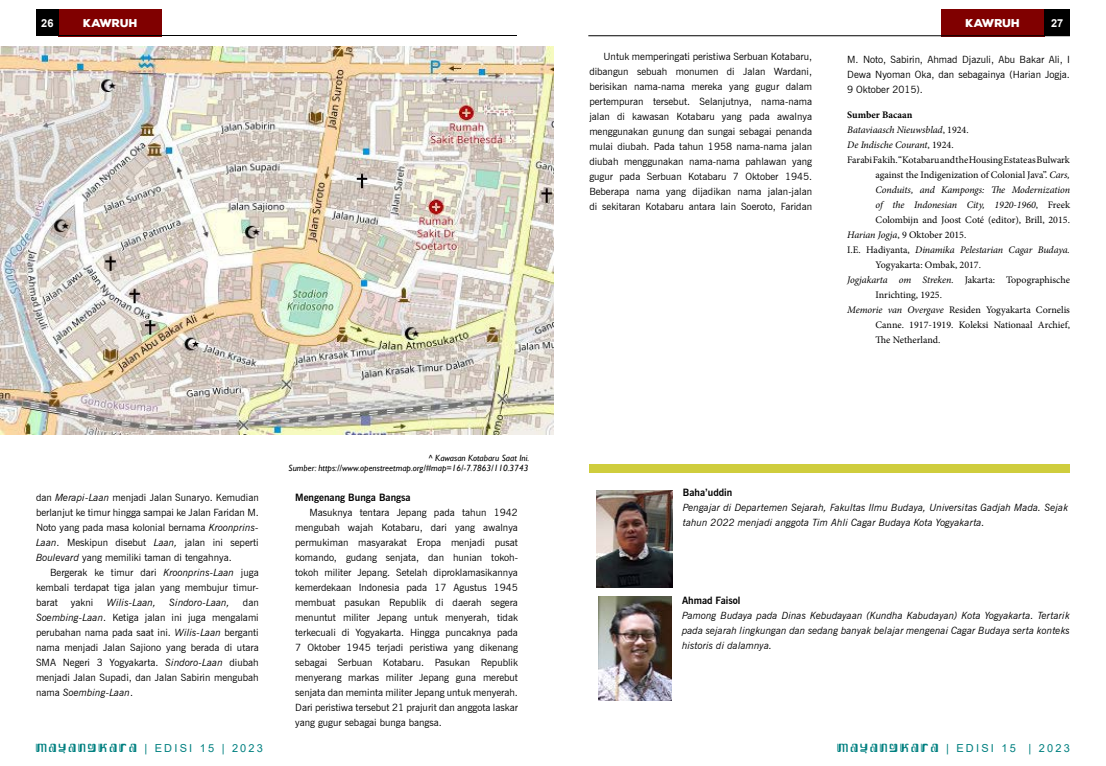
<style>
.page{position:relative;width:1106px;height:766px;background:#fff}
.page>*{position:absolute;margin:0;border:0;box-sizing:border-box;transform-origin:0 0}
.t1{font:11px "Arial";letter-spacing:.2em;color:#008080}
.t2{font:900 11px "Nexa Rust Sans";color:#fff}
.t3{font:700 11px "Arial";color:#fff}
.t4{font:10px/15px "News Gothic BT";color:#000;text-align:justify}
.t5{font:10px "Minion Pro";color:#000}
.t6{font:italic 10px/15px "News Gothic BT";color:#000}
.t7{font:italic 10px "Minion Pro";letter-spacing:-.005em;color:#000}
.t8{font:700 10px "News Gothic BT";color:#000}
.t9{font:700 10px "Minion Pro";color:#000}
.t10{font:italic 9px/10px "Gill Sans";color:#000;text-align:right}
.s1{font-style:italic}
.s2{font-style:normal}
.s3{font-family:"Kemasyuran Jawa"}
</style>
<div class="page">
<img style="left:0;top:47px;width:553px;height:387px">
<img style="left:597px;top:490px;width:75px;height:97px">
<img style="left:598px;top:596px;width:73px;height:104px">
<div style="left:589px;top:463px;width:481px;height:9px;background:#cfcd3d"></div>
<div style="left:59px;top:9px;width:103px;height:27px;background:#800000"></div>
<div style="left:941px;top:9px;width:103px;height:27px;background:#800000"></div>
<div style="left:36px;top:9px;width:23px;height:27px;background:#000"></div>
<hr style="left:36px;top:35px;width:481px;height:1px;background:#000">
<div style="left:1044px;top:9px;width:26px;height:27px;background:#000"></div>
<hr style="left:588px;top:35px;width:482px;height:1px;background:#000">
<p class="t3" style="left:41px;top:16px;width:14px">26</p>
<p class="t2" style="left:83px;top:15px;width:56px">KAWRUH</p>
<p class="t2" style="left:965px;top:16px;width:56px">KAWRUH</p>
<p class="t3" style="left:1051px;top:16px;width:14px">27</p>
<p class="t4" style="left:36px;top:490px;width:224px">dan <span class="s1">Merapi-Laan</span> menjadi Jalan Sunaryo. Kemudian berlanjut ke timur hingga sampai ke Jalan Faridan M.<br>Noto yang pada masa kolonial bernama <span class="s1">Kroonprins-Laan</span>. Meskipun disebut <span class="s1">Laan,</span> jalan ini seperti <span class="s1">Boulevard</span> yang memiliki taman di tengahnya.</p>
<p class="t4" style="left:36px;top:565px;width:224px;text-indent:14px">Bergerak ke timur dari <span class="s1">Kroonprins-Laan</span> juga kembali terdapat tiga jalan yang membujur timur&shy;barat</p>
<p class="t4" style="left:71px;top:595px;width:24px">yakni</p>
<p class="t6" style="left:107px;top:595px;width:51px">Wilis-Laan,</p>
<p class="t6" style="left:169px;top:595px;width:62px">Sindoro-Laan,</p>
<p class="t4" style="left:36px;top:595px;width:224px;text-indent:207px">dan <span class="s1">Soembing-Laan</span>. Ketiga jalan ini juga mengalami perubahan nama pada saat ini. <span class="s1">Wilis-Laan</span> berganti nama menjadi Jalan Sajiono yang berada di utara SMA Negeri 3 Yogyakarta. <span class="s1">Sindoro-Laan</span> diubah menjadi Jalan Supadi, dan Jalan Sabirin mengubah nama <span class="s1">Soembing-Laan</span>.</p>
<p class="t10" style="left:289px;top:453px;width:242px">^ Kawasan Kotabaru Saat Ini.<br>Sumber: https://www.openstreetmap.org/#map=16/-7.7863/110.3743</p>
<p class="t8" style="left:295px;top:491px;width:117px">Mengenang Bunga Bangsa</p>
<p class="t4" style="left:295px;top:505px;width:224px;text-indent:14px">Masuknya tentara Jepang pada tahun 1942 mengubah wajah Kotabaru, dari yang awalnya permukiman masyarakat Eropa menjadi pusat komando, gudang senjata, dan hunian tokoh&shy;tokoh militer Jepang. Setelah diproklamasikannya kemerdekaan Indonesia pada 17 Agustus 1945 membuat pasukan Republik di daerah segera menuntut militer Jepang untuk menyerah, tidak terkecuali di Yogyakarta. Hingga puncaknya pada 7 Oktober 1945 terjadi peristiwa yang dikenang sebagai Serbuan Kotabaru. Pasukan Republik menyerang markas militer Jepang guna merebut senjata dan meminta militer Jepang untuk menyerah.<br>Dari peristiwa tersebut 21 prajurit dan anggota laskar yang gugur sebagai bunga bangsa.</p>
<p class="t4" style="left:589px;top:49px;width:224px;text-indent:14px">Untuk memperingati peristiwa Serbuan Kotabaru, dibangun sebuah monumen di Jalan Wardani, berisikan nama-nama mereka yang gugur dalam pertempuran tersebut. Selanjutnya, nama-nama jalan di kawasan Kotabaru yang pada awalnya menggunakan gunung dan sungai sebagai penanda mulai diubah. Pada tahun 1958 nama-nama jalan diubah menggunakan nama-nama pahlawan yang gugur pada Serbuan Kotabaru 7 Oktober 1945.<br>Beberapa nama yang dijadikan nama jalan-jalan di sekitaran Kotabaru antara lain Soeroto, Faridan</p>
<p class="t4" style="left:847px;top:52px;width:224px">M. Noto, Sabirin, Ahmad Djazuli, Abu Bakar Ali, I Dewa Nyoman Oka, dan sebagainya (Harian Jogja.<br>9 Oktober 2015).</p>
<p class="t9" style="left:847px;top:108px;width:67px">Sumber Bacaan</p>
<p class="t7" style="left:847px;top:123px;width:123px">Bataviaasch Nieuwsblad<span class="s2">, 1924.</span></p>
<p class="t7" style="left:847px;top:138px;width:108px">De Indische Courant<span class="s2">, 1924.</span></p>
<p class="t5" style="left:847px;top:153px;width:224px">Farabi Fakih. “Kotabaru and the Housing Estate as Bulwark</p>
<p class="t5" style="left:875px;top:168px;width:196px">against the Indigenization of Colonial Java”. <span class="s1">Cars,</span></p>
<p class="t7" style="left:875px;top:183px;width:196px">Conduits, and Kampongs: The Modernization</p>
<p class="t7" style="left:875px;top:198px;width:196px">of the Indonesian City, 1920-1960<span class="s2">, Freek</span></p>
<p class="t5" style="left:875px;top:213px;width:196px">Colombijn and Joost Coté (editor), Brill, 2015.</p>
<p class="t5" style="left:847px;top:228px;width:121px"><span class="s1">Harian Jogja</span>, 9 Oktober 2015.</p>
<p class="t7" style="left:847px;top:243px;width:224px"><span class="s2">I.E. Hadiyanta,</span> Dinamika Pelestarian Cagar Budaya.</p>
<p class="t5" style="left:875px;top:258px;width:107px">Yogyakarta: Ombak, 2017.</p>
<p class="t5" style="left:847px;top:273px;width:224px"><span class="s1">Jogjakarta om Streken.</span> Jakarta: Topographische</p>
<p class="t5" style="left:875px;top:288px;width:68px">Inrichting, 1925.</p>
<p class="t5" style="left:847px;top:303px;width:224px"><span class="s1">Memorie van Overgave</span> Residen Yogyakarta Cornelis</p>
<p class="t5" style="left:875px;top:318px;width:196px">Canne. 1917-1919. Koleksi Nationaal Archief,</p>
<p class="t5" style="left:875px;top:333px;width:66px">The Netherland.</p>
<p class="t8" style="left:682px;top:486px;width:51px">Baha’uddin</p>
<p class="t6" style="left:682px;top:499px;width:387px">Pengajar di Departemen Sejarah, Fakultas Ilmu Budaya, Universitas Gadjah Mada. Sejak tahun 2022 menjadi anggota Tim Ahli Cagar Budaya Kota Yogyakarta.</p>
<p class="t8" style="left:682px;top:594px;width:60px">Ahmad Faisol</p>
<p class="t6" style="left:682px;top:608px;width:389px;text-align:justify">Pamong Budaya pada Dinas Kebudayaan (Kundha Kabudayan) Kota Yogyakarta. Tertarik pada sejarah lingkungan dan sedang banyak belajar mengenai Cagar Budaya serta konteks historis di dalamnya.</p>
<p class="t1" style="left:36px;top:740px;width:228px"><span class="s3">MAYANGKARA</span> | EDISI 15 | 2023</p>
<p class="t1" style="left:837px;top:740px;width:234px"><span class="s3">MAYANGKARA</span> | EDISI 15 | 2023</p>
</div>
